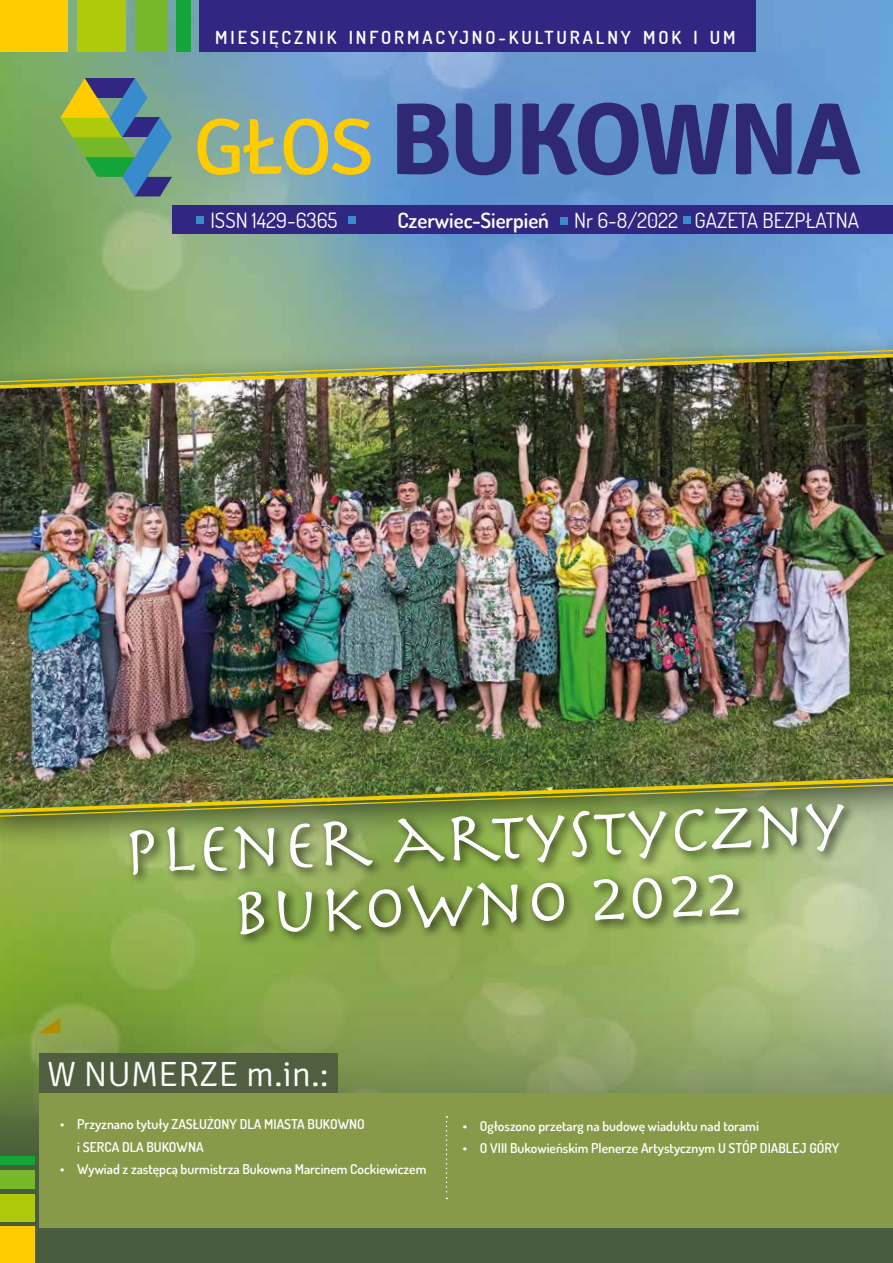
<style>
.page{position:relative;width:893px;height:1263px;background:#fff}
.page>*{position:absolute;margin:0;border:0;box-sizing:border-box;transform-origin:0 0}
.t1{font:700 102px "Signika";letter-spacing:-.03em;color:#2f2872}
.t2{font:70.5px/66.2px "Herculanum";color:#fff;text-align:center}
.t3{font:300 35.25px "Signika";color:#fff}
.t4{font:21px "Dosis";color:#fff}
.t5{font:600 18px "Dosis";letter-spacing:.16em;color:#fff}
.t6{font:600 13.5px/22.5px "Dosis";color:#fff}
.s1{font-weight:400;font-size:79.5px;color:#fc0}
.s2{font-weight:600}
</style>
<div class="page">
<img style="left:0;top:0;width:893px;height:154px">
<img style="left:0;top:154px;width:893px;height:770px">
<svg style="left:0;top:924px;width:893px;height:339px;background:#7e9853"></svg>
<div style="left:199px;top:0;width:557px;height:51px;background:#312783"></div>
<div style="left:172px;top:205px;width:721px;height:29px;background:#312783"></div>
<div style="left:0;top:0;width:68px;height:51px;background:#fc0"></div>
<div style="left:77px;top:0;width:49px;height:51px;background:#afca0b"></div>
<div style="left:135px;top:0;width:32px;height:51px;background:#76b82a"></div>
<div style="left:176px;top:0;width:15px;height:51px;background:#13a538"></div>
<div style="left:348px;top:216px;width:8px;height:8px;background:#398ccb"></div>
<div style="left:560px;top:217px;width:8px;height:7px;background:#398ccb"></div>
<div style="left:683px;top:217px;width:8px;height:7px;background:#398ccb"></div>
<div style="left:196px;top:217px;width:8px;height:7px;background:#398ccb"></div>
<svg style="left:60px;top:78px;width:112px;height:119px;background:#6d986e"></svg>
<div style="left:39px;top:1093px;width:854px;height:134px;background:#879a49"></div>
<div style="left:0;top:1226px;width:34px;height:37px;background:#fc0"></div>
<div style="left:0;top:1194px;width:34px;height:27px;background:#afca0b"></div>
<div style="left:0;top:1170px;width:34px;height:19px;background:#76b82a"></div>
<div style="left:0;top:1157px;width:34px;height:8px;background:#13a538"></div>
<svg style="left:39px;top:1017px;width:21px;height:16px"></svg>
<div style="left:39px;top:1053px;width:298px;height:39px;background:#4f5f3f"></div>
<svg style="left:446px;top:1116px;width:1px;height:83px"></svg>
<div style="left:126px;top:800px;width:730px;height:148px;background:#000;opacity:.75"></div>
<h3 class="t5" style="left:215px;top:26px;width:522px">MIESIĘCZNIK INFORMACYJNO-KULTURALNY MOK I UM</h3>
<h1 class="t1" style="left:194px;top:78px;width:669px"><span class="s1">GŁOS</span> BUKOWNA</h1>
<h3 class="t4" style="left:210px;top:206px;width:129px">ISSN 1429-6365</h3>
<h3 class="t4" style="left:397px;top:206px;width:463px"><span class="s2">Czerwiec-Sierpień</span> Nr 6-8/2022 GAZETA BEZPŁATNA</h3>
<h2 class="t2" style="left:122px;top:813px;width:724px;rotate:-2deg">Plener artystyczny bukowno 2022</h2>
<h3 class="t3" style="left:47px;top:1055px;width:283px">W NUMERZE m.in.:</h3>
<p class="t6" style="left:77px;top:1113px;width:289px;text-indent:-17px">• Przyznano tytuły ZASŁUŻONY DLA MIASTA BUKOWNO i SERCA DLA BUKOWNA</p>
<p class="t6" style="left:60px;top:1158px;width:368px">• Wywiad z zastępcą burmistrza Bukowna Marcinem Cockiewiczem</p>
<p class="t6" style="left:463px;top:1114px;width:298px">• Ogłoszono przetarg na budowę wiaduktu nad torami</p>
<p class="t6" style="left:463px;top:1137px;width:378px">• O VIII Bukowieńskim Plenerze Artystycznym U STÓP DIABLEJ GÓRY</p>
</div>
